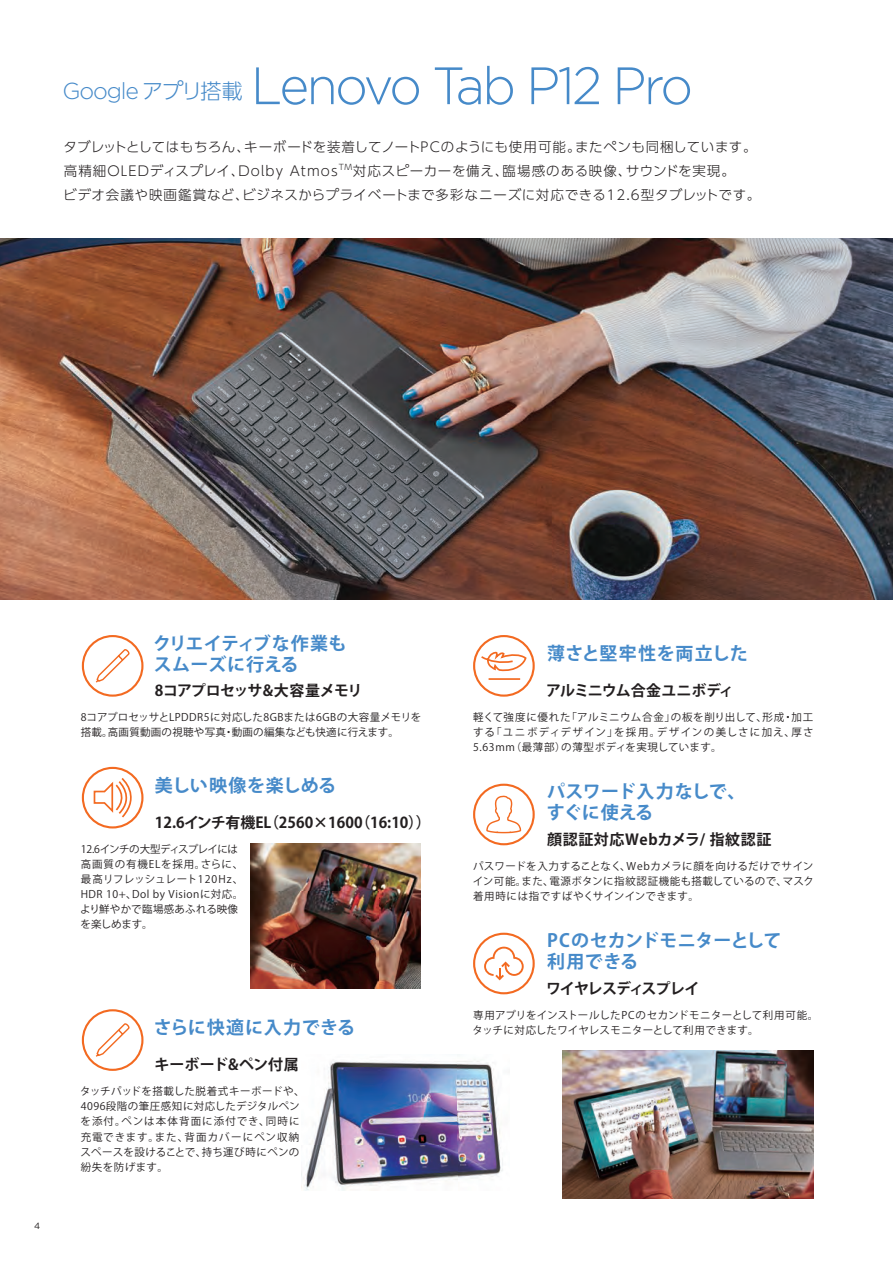
<style>
.page{position:relative;width:893px;height:1263px;background:#fff}
.page>*{position:absolute;margin:0;border:0;box-sizing:border-box;transform-origin:0 0}
.t1{font:300 52.5px "Gotham";letter-spacing:-.05em;color:#468ac9}
.t2{font:300 23.1px "Gotham";letter-spacing:-.05em;color:#468ac9}
.t3{font:700 18px/21px "Koz Go Pro";letter-spacing:.005em;color:#468ac9}
.t4{font:700 18px "Koz Go Pro";letter-spacing:.035em;color:#468ac9}
.t5{font:700 18px "Koz Go Pro";letter-spacing:.03em;color:#468ac9}
.t6{font:700 15px "Koz Go Pro";letter-spacing:-.01em;color:#231f20}
.t7{font:700 15px "Koz Go Pro";letter-spacing:-.04em;color:#231f20}
.t8{font:700 15px "Koz Go Pro";letter-spacing:.04em;color:#231f20}
.t9{font:700 15px "Koz Go Pro";letter-spacing:-.065em;color:#231f20}
.t10{font:300 13.5px/24px "UD Shin Go Pro";letter-spacing:.05em;color:#231f20}
.t11{font:10.5px/15px "Koz Go Pro";letter-spacing:.035em;color:#231f20}
.t12{font:9px "Gotham";color:#231f20}
.t13{font:300 7.8px "UD Shin Go Pro";color:#231f20}
.s1{font-family:"UD Shin Go Pro";font-size:21px}
</style>
<div class="page">
<img style="left:0;top:238px;width:893px;height:362px">
<img style="left:303px;top:1061px;width:200px;height:130px">
<img style="left:251px;top:844px;width:170px;height:144px">
<img style="left:562px;top:1050px;width:251px;height:149px">
<svg style="left:485px;top:783px;width:37px;height:63px"></svg>
<div style="left:473px;top:784px;width:62px;height:61px;border:2px solid #f36a21;border-radius:50%"></div>
<div style="left:82px;top:767px;width:61px;height:61px;border:2px solid #f36a21;border-radius:50%"></div>
<svg style="left:93px;top:777px;width:49px;height:42px"></svg>
<div style="left:473px;top:635px;width:62px;height:62px;border:2px solid #f36a21;border-radius:50%"></div>
<svg style="left:479px;top:650px;width:49px;height:31px"></svg>
<div style="left:82px;top:635px;width:61px;height:62px;border:2px solid #f36a21;border-radius:50%"></div>
<svg style="left:95px;top:649px;width:35px;height:34px"></svg>
<div style="left:82px;top:1009px;width:61px;height:62px;border:2px solid #f36a21;border-radius:50%"></div>
<svg style="left:95px;top:1023px;width:35px;height:34px"></svg>
<div style="left:473px;top:933px;width:62px;height:61px;border:2px solid #f36a21;border-radius:50%"></div>
<svg style="left:484px;top:947px;width:40px;height:33px"></svg>
<h2 class="t2" style="left:63px;top:76px;width:182px">Google <span class="s1">アプリ搭載</span></h2>
<h1 class="t1" style="left:251px;top:52px;width:444px">Lenovo Tab P12 Pro</h1>
<p class="t10" style="left:63px;top:135px;width:695px">タブレットとしてはもちろん、キーボードを装着してノートPCのようにも使用可能。またペンも同梱しています。高精細OLEDディスプレイ、Dolby Atmos</p>
<p class="t13" style="left:339px;top:160px;width:15px">TM</p>
<p class="t10" style="left:63px;top:159px;width:699px;text-indent:290px">対応スピーカーを備え、臨場感のある映像、サウンドを実現。<br>ビデオ会議や映画鑑賞など、ビジネスからプライベートまで多彩なニーズに対応できる12.6型タブレットです。</p>
<p class="t12" style="left:34px;top:1220px;width:8px">4</p>
<h3 class="t3" style="left:153px;top:634px;width:195px">クリエイティブな作業もスムーズに行える</h3>
<h3 class="t7" style="left:155px;top:681px;width:209px">8コアプロセッサ&amp;大容量メモリ</h3>
<p class="t11" style="left:81px;top:710px;width:342px">8コアプロセッサとLPDDR5に対応した8GBまたは6GBの大容量メモリを搭載。高画質動画の視聴や写真・動画の編集なども快適に行えます。</p>
<h3 class="t3" style="left:155px;top:776px;width:183px">美しい映像を楽しめる</h3>
<h3 class="t6" style="left:155px;top:813px;width:277px">12.6インチ有機EL（2560×1600（16:10））</h3>
<p class="t11" style="left:80px;top:842px;width:165px">12.6インチの大型ディスプレイには高画質の有機ELを採用。さらに、最高リフレッシュレート120Hz、<br>HDR 10+、Dol by Visionに対応。より鮮やかで臨場感あふれる映像を楽しめます。</p>
<h3 class="t4" style="left:154px;top:1016px;width:203px">さらに快適に入力できる</h3>
<h3 class="t6" style="left:154px;top:1055px;width:146px">キーボード&amp;ペン付属</h3>
<p class="t11" style="left:80px;top:1084px;width:226px">タッチパッドを搭載した脱着式キーボードや、<br>4096段階の筆圧感知に対応したデジタルペンを添付。ペンは本体背面に添付でき、同時に充電できます。また、背面カバーにペン収納スペースを設けることで、持ち運び時にペンの紛失を防げます。</p>
<h3 class="t5" style="left:547px;top:642px;width:202px">薄さと堅牢性を両立した</h3>
<h3 class="t7" style="left:546px;top:681px;width:189px">アルミニウム合金ユニボディ</h3>
<p class="t11" style="left:473px;top:710px;width:342px;text-align:justify">軽くて強度に優れた「アルミニウム合金」の板を削り出して、形成・加工する「ユニボディデザイン」を採用。デザインの美しさに加え、厚さ5.63mm（最薄部）の薄型ボディを実現しています。</p>
<h3 class="t3" style="left:547px;top:782px;width:200px">パスワード入力なしで、すぐに使える</h3>
<h3 class="t8" style="left:547px;top:830px;width:226px">顔認証対応Webカメラ/ 指紋認証</h3>
<p class="t11" style="left:473px;top:859px;width:343px;text-align:justify">パスワードを入力することなく、Webカメラに顔を向けるだけでサインイン可能。また、電源ボタンに指紋認証機能も搭載しているので、マスク着用時には指ですばやくサインインできます。</p>
<h3 class="t3" style="left:547px;top:931px;width:236px">PCのセカンドモニターとして利用できる</h3>
<h3 class="t9" style="left:546px;top:979px;width:155px">ワイヤレスディスプレイ</h3>
<p class="t11" style="left:473px;top:1008px;width:347px">専用アプリをインストールしたPCのセカンドモニターとして利用可能。タッチに対応したワイヤレスモニターとして利用できます。</p>
</div>
